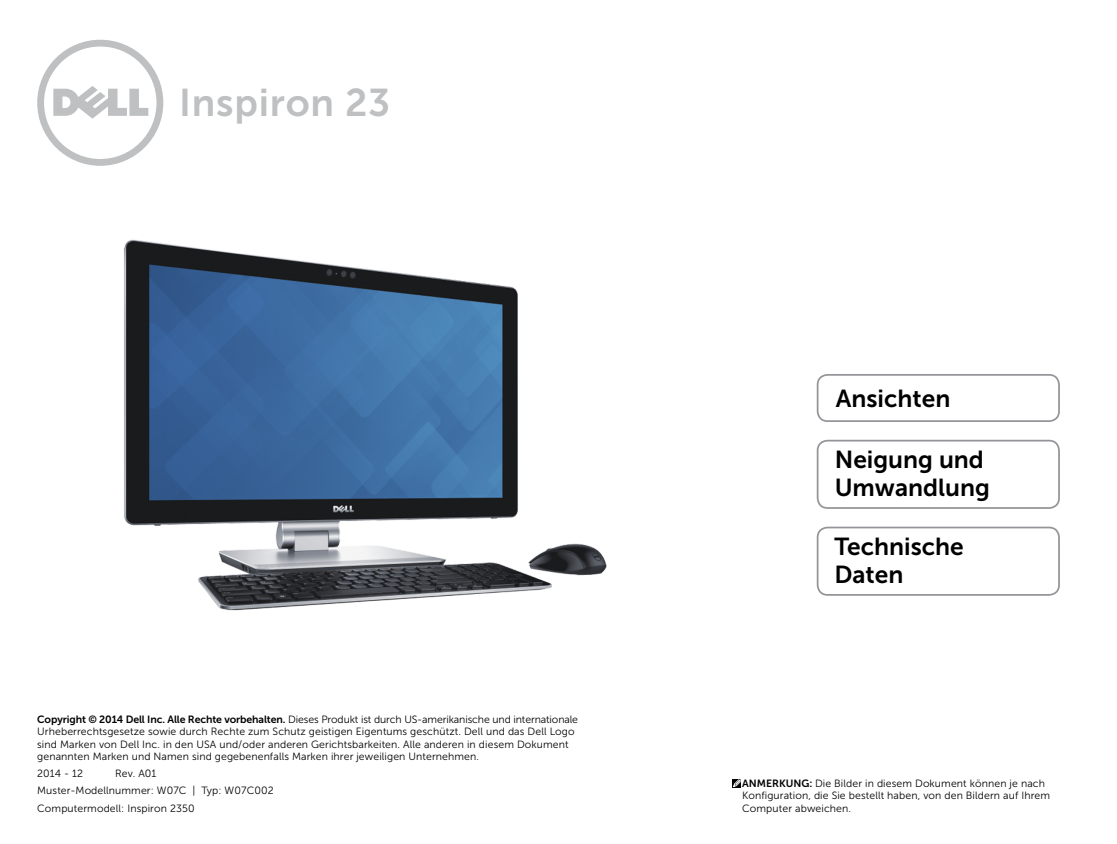
<style>
.page{position:relative;width:1117px;height:844px;background:#fff}
.page>*{position:absolute;margin:0;border:0;box-sizing:border-box;transform-origin:0 0}
.t1{font:38.5px "Museo Sans For Dell 700";letter-spacing:.02em;color:#bec0c2}
.t2{font:24.5px/28px "Museo Sans For Dell 700";color:#000}
.t3{font:10.5px/12.2px "Museo Sans For Dell 300";letter-spacing:.01em;color:#000}
.s1{font-family:"Museo Sans For Dell 700"}
</style>
<div class="page">
<div style="left:816px;top:526px;width:243px;height:69px;border:2px solid #939598;border-radius:10px"></div>
<div style="left:816px;top:439px;width:243px;height:69px;border:2px solid #939598;border-radius:10px"></div>
<div style="left:816px;top:374px;width:243px;height:48px;border:2px solid #939598;border-radius:10px"></div>
<img style="left:124px;top:239px;width:483px;height:372px">
<svg style="left:37px;top:40px;width:126px;height:126px"></svg>
<svg style="left:732px;top:779px;width:8px;height:8px"></svg>
<svg style="left:733px;top:779px;width:7px;height:7px"></svg>
<h1 class="t1" style="left:179px;top:81px;width:212px">Inspiron 23</h1>
<h2 class="t2" style="left:835px;top:384px;width:116px">Ansichten</h2>
<h2 class="t2" style="left:834px;top:445px;width:157px">Neigung und<br>Umwandlung</h2>
<h2 class="t2" style="left:834px;top:532px;width:131px">Technische<br>Daten</h2>
<p class="t3" style="left:37px;top:713px;width:542px"><span class="s1">Copyright © 2014 Dell Inc. Alle Rechte vorbehalten.</span> Dieses Produkt ist durch US-amerikanische und internationale Urheberrechtsgesetze sowie durch Rechte zum Schutz geistigen Eigentums geschützt. Dell und das Dell Logo sind Marken von Dell Inc. in den USA und/oder anderen Gerichtsbarkeiten. Alle anderen in diesem Dokument genannten Marken und Namen sind gegebenenfalls Marken ihrer jeweiligen Unternehmen.</p>
<p class="t3" style="left:37px;top:767px;width:47px">2014 ‑ 12</p>
<p class="t3" style="left:37px;top:764px;width:238px;line-height:17.2px;text-indent:78px">Rev. A01<br>Muster-Modellnummer: W07C | Typ: W07C002<br>Computermodell: Inspiron 2350</p>
<p class="t3" style="left:742px;top:777px;width:309px"><span class="s1">ANMERKUNG:</span> Die Bilder in diesem Dokument können je nach<br>Konfiguration, die Sie bestellt haben, von den Bildern auf Ihrem<br>Computer abweichen.</p>
</div>
